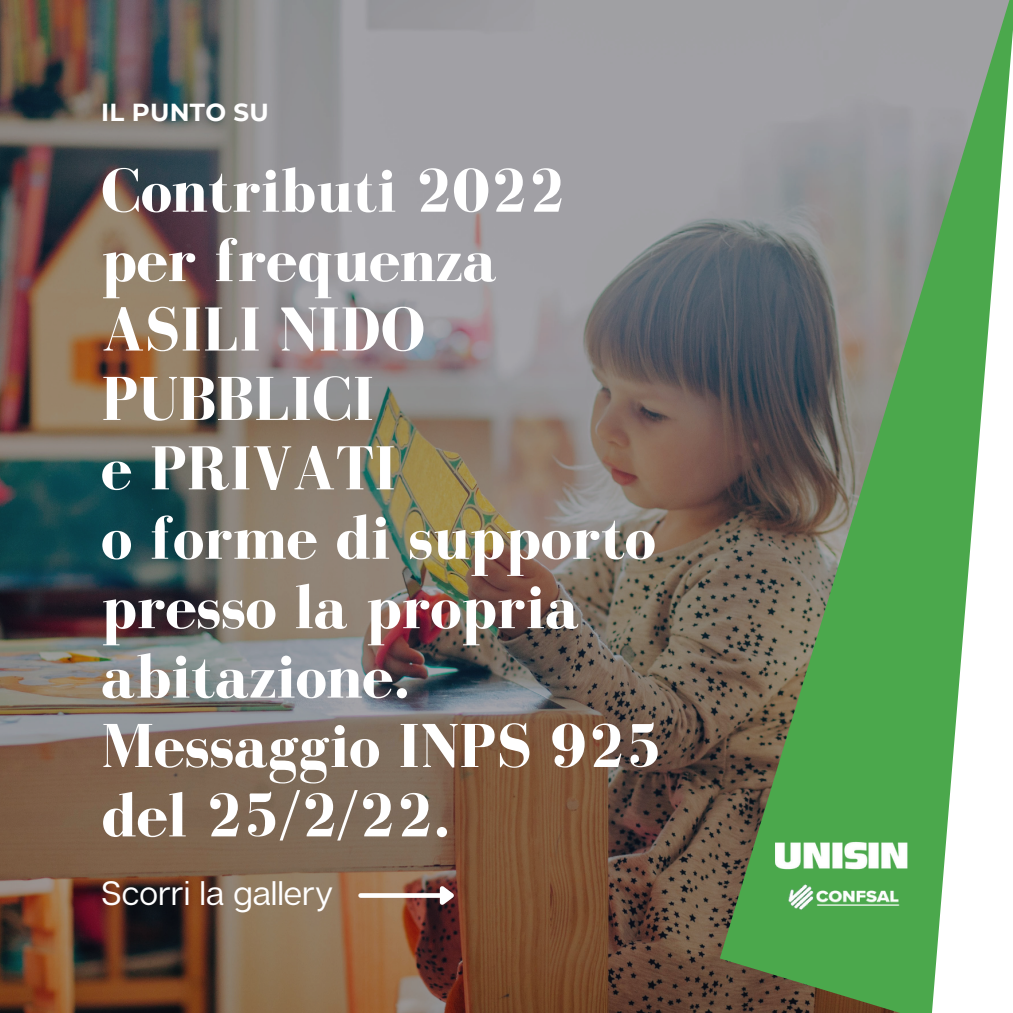
<style>
.page{position:relative;width:1013px;height:1013px;background:#fff}
.page>*{position:absolute;margin:0;border:0;box-sizing:border-box;transform-origin:0 0}
.t1{font:700 63.75px/69.4px "Bodoni FLF";color:#fff}
.t2{font:33.75px "Articulat CF";color:#fff}
.t3{font:700 24.62px "Montserrat";letter-spacing:.01em;color:#fff}
</style>
<div class="page">
<img style="left:0;top:0;width:719px;height:1012px">
<svg style="left:719px;top:0;width:212px;height:1012px;background:#6b8867"></svg>
<img style="left:775px;top:834px;width:136px;height:40px">
<img style="left:785px;top:882px;width:117px;height:29px">
<svg style="left:931px;top:0;width:81px;height:1012px"></svg>
<svg style="left:360px;top:893px;width:75px;height:4px"></svg>
<svg style="left:435px;top:881px;width:24px;height:30px"></svg>
<p class="t3" style="left:101px;top:97px;width:169px">IL PUNTO SU</p>
<p class="t1" style="left:101px;top:155px;width:465px">Contributi 2022</p>
<p class="t1" style="left:101px;top:225px;width:397px">per frequenza</p>
<p class="t1" style="left:101px;top:294px;width:325px">ASILI NIDO</p>
<p class="t1" style="left:101px;top:364px;width:275px">PUBBLICI</p>
<p class="t1" style="left:101px;top:433px;width:296px">e PRIVATI</p>
<p class="t1" style="left:101px;top:502px;width:556px">o forme di supporto presso la propria abitazione.</p>
<p class="t1" style="left:101px;top:710px;width:563px">Messaggio INPS 925</p>
<p class="t1" style="left:101px;top:780px;width:350px">del 25/2/22.</p>
<p class="t2" style="left:101px;top:872px;width:233px">Scorri la gallery</p>
</div>
